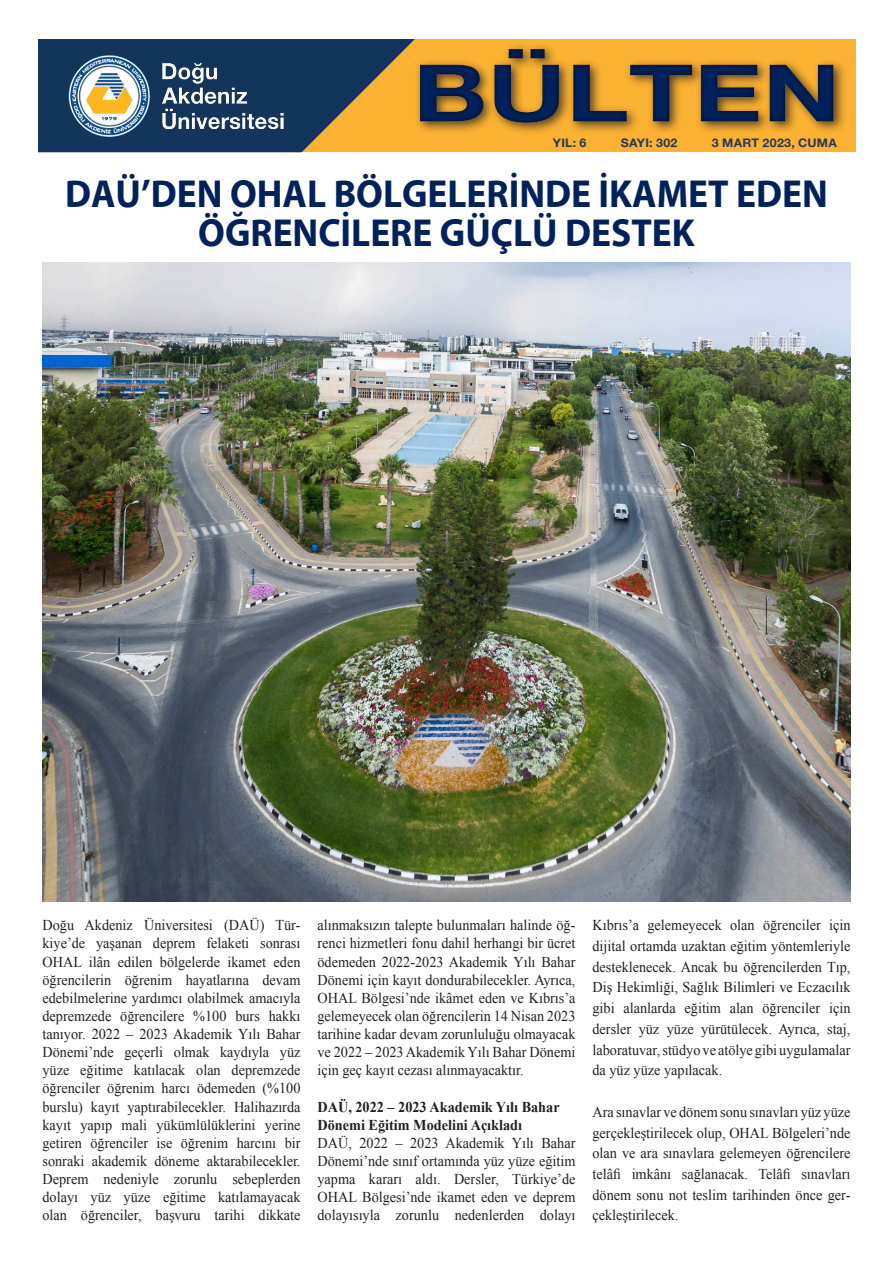
<style>
.page{position:relative;width:893px;height:1263px;background:#fff}
.page>*{position:absolute;margin:0;border:0;box-sizing:border-box;transform-origin:0 0}
.t1{font:700 79.35px "Helvetica Neue EMU";color:#00225c;scale:1.34 1}
.t2{font:700 39.3px/39.3px "Myriad EMU";color:#00225c;text-align:center;scale:.95 1}
.t3{font:15px/18.1px "Times New Roman";color:#231f20;text-align:justify;scale:.95 1}
.t4{font:700 15px/18.1px "Times New Roman";color:#231f20;scale:.95 1}
.t5{font:700 11.85px "Helvetica Neue EMU";letter-spacing:.02em;color:#00225c;scale:1.05 1}
</style>
<div class="page">
<div style="left:0;top:30px;width:855px;height:122px;background:#fbb131"></div>
<svg style="left:37px;top:38px;width:380px;height:114px;fill:#13355c"></svg>
<div style="left:372px;top:44px;width:521px;height:95px;background:#231f20;opacity:.75"></div>
<div style="left:0;top:0;width:37px;height:283px;background:#fff"></div>
<div style="left:0;top:0;width:893px;height:38px;background:#fff"></div>
<img style="left:64px;top:51px;width:223px;height:89px">
<img style="left:43px;top:263px;width:807px;height:638px">
<h1 class="t1" style="left:413px;top:44px;width:321px">BÜLTEN</h1>
<p class="t5" style="left:553px;top:135px;width:33px">YIL: 6</p>
<p class="t5" style="left:621px;top:135px;width:55px">SAYI: 302</p>
<p class="t5" style="left:712px;top:135px;width:120px">3 MART 2023, CUMA</p>
<p class="t2" style="left:65px;top:175px;width:804px">DAÜ’DEN OHAL BÖLGELERİNDE İKAMET EDEN<br>ÖĞRENCİLERE GÜÇLÜ DESTEK</p>
<p class="t3" style="left:43px;top:916px;width:273px">Doğu Akdeniz Üniversitesi (DAÜ) Tür&shy;kiye’de yaşanan deprem felaketi sonrası OHAL ilân edilen bölgelerde ikamet eden öğrencilerin öğrenim hayatlarına devam edebilmelerine yardımcı olabilmek amacıyla depremzede öğrencilere %100 burs hakkı tanıyor. 2022 – 2023 Akademik Yılı Bahar Dönemi’nde geçerli olmak kaydıyla yüz yüze eğitime katılacak olan depremzede öğrenciler öğrenim harcı ödemeden (%100 burslu) kayıt yaptırabilecekler. Halihazırda kayıt yapıp mali yükümlülüklerini yerine getiren öğrenciler ise öğrenim harcını bir sonraki akademik döneme aktarabilecekler.<br>Deprem nedeniyle zorunlu sebeplerden dolayı yüz yüze eğitime katılamayacak olan öğrenciler, başvuru tarihi dikkate</p>
<p class="t3" style="left:317px;top:916px;width:273px">alınmaksızın talepte bulunmaları halinde öğ&shy;renci hizmetleri fonu dahil herhangi bir ücret ödemeden 2022-2023 Akademik Yılı Bahar Dönemi için kayıt dondurabilecekler. Ayrıca, OHAL Bölgesi’nde ikâmet eden ve Kıbrıs’a gelemeyecek olan öğrencilerin 14 Nisan 2023 tarihine kadar devam zorunluluğu olmayacak ve 2022 – 2023 Akademik Yılı Bahar Dönemi için geç kayıt cezası alınmayacaktır.</p>
<p class="t4" style="left:317px;top:1097px;width:256px">DAÜ, 2022 – 2023 Akademik Yılı Bahar<br>Dönemi Eğitim Modelini Açıkladı</p>
<p class="t3" style="left:317px;top:1133px;width:273px">DAÜ, 2022 – 2023 Akademik Yılı Bahar Dönemi’nde sınıf ortamında yüz yüze eğitim yapma kararı aldı. Dersler, Türkiye’de OHAL Bölgesi’nde ikamet eden ve deprem dolayısıyla zorunlu nedenlerden dolayı</p>
<p class="t3" style="left:592px;top:915px;width:273px;line-height:20.7px">Kıbrıs’a gelemeyecek olan öğrenciler için dijital ortamda uzaktan eğitim yöntemleriyle desteklenecek. Ancak bu öğrencilerden Tıp, Diş Hekimliği, Sağlık Bilimleri ve Eczacılık gibi alanlarda eğitim alan öğrenciler için dersler yüz yüze yürütülecek. Ayrıca, staj, laboratuvar, stüdyo ve atölye gibi uygulamalar da yüz yüze yapılacak.</p>
<p class="t3" style="left:592px;top:1101px;width:273px;line-height:20.7px">Ara sınavlar ve dönem sonu sınavları yüz yüze gerçekleştirilecek olup, OHAL Bölgeleri’nde olan ve ara sınavlara gelemeyen öğrencilere telâfi imkânı sağlanacak. Telâfi sınavları dönem sonu not teslim tarihinden önce ger&shy;çekleştirilecek.</p>
</div>
